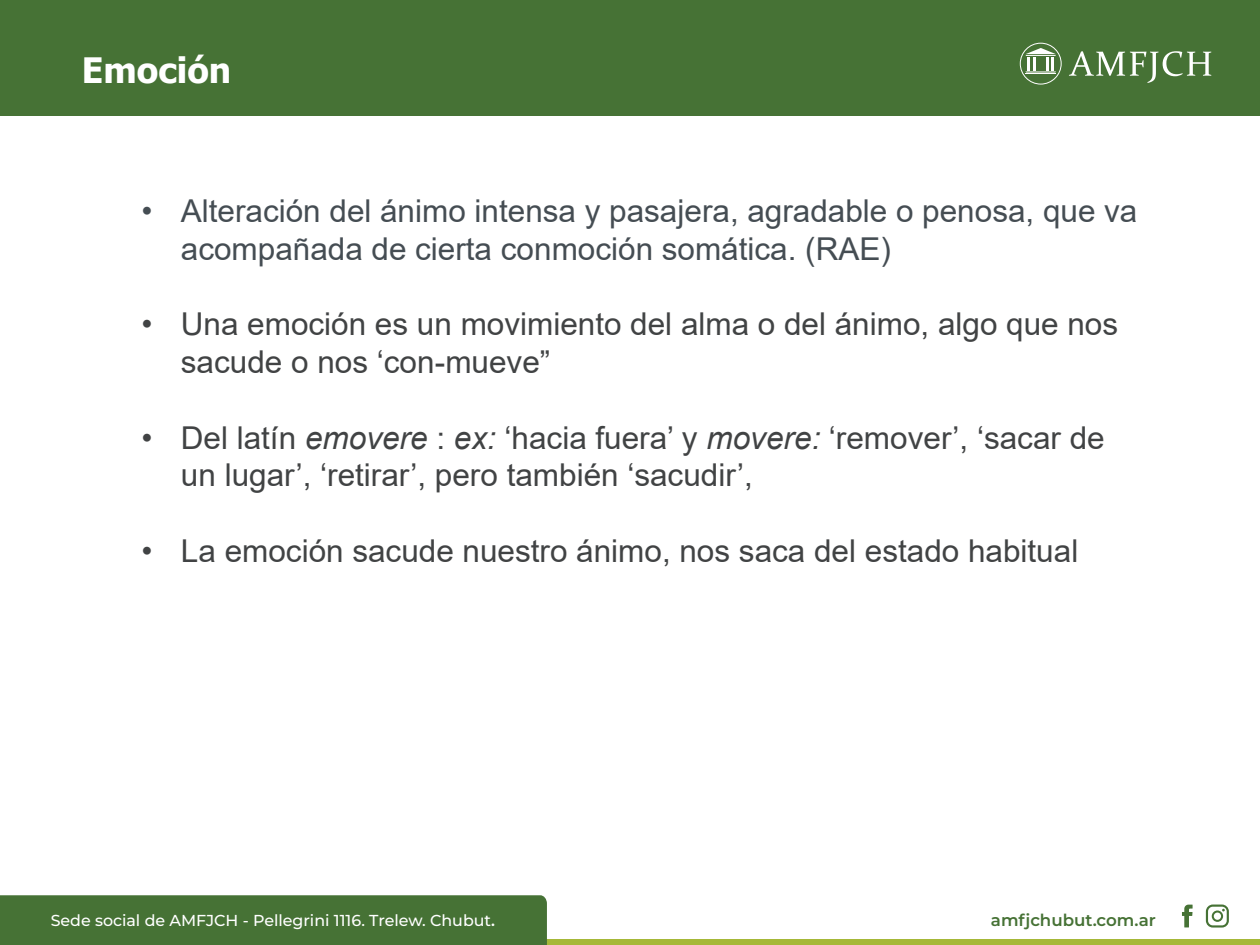
<style>
.page{position:relative;width:1260px;height:945px;background:#fff}
.page>*{position:absolute;margin:0;border:0;box-sizing:border-box;transform-origin:0 0}
.t1{font:700 35px "Tahoma";color:#fff}
.t2{font:31.5px/37.8px "Arial";color:#414344}
.t3{font:31.5px/37.8px "Arial";color:#454d53}
.t4{font:600 16.62px "Montserrat";color:#467235}
.t5{font:500 15.92px "Montserrat";color:#fff}
.s1{font-style:italic}
.s2{font-weight:600}
</style>
<div class="page">
<div style="left:0;top:0;width:1260px;height:115px;background:#467235"></div>
<svg style="left:1069px;top:51px;width:142px;height:32px"></svg>
<svg style="left:1020px;top:43px;width:42px;height:42px"></svg>
<div style="left:545px;top:940px;width:715px;height:5px;background:#a6b838"></div>
<div style="left:0;top:895px;width:547px;height:50px;background:#467235"></div>
<svg style="left:1206px;top:905px;width:23px;height:23px"></svg>
<svg style="left:1182px;top:905px;width:11px;height:22px"></svg>
<p class="t1" style="left:82px;top:45px;width:151px">Emoción</p>
<p class="t3" style="left:181px;top:192px;width:958px;text-indent:-39px">• Alteración del ánimo intensa y pasajera, agradable o penosa, que va acompañada de cierta conmoción somática. (RAE)</p>
<p class="t2" style="left:181px;top:305px;width:939px;text-indent:-39px">• Una emoción es un movimiento del alma o del ánimo, algo que nos sacude o nos ‘con-mueve”</p>
<p class="t2" style="left:181px;top:418px;width:925px;text-indent:-39px">• Del latín <span class="s1">emovere</span> : <span class="s1">ex:</span> ‘hacia fuera’ y <span class="s1">movere:</span> ‘remover’, ‘sacar de un lugar’, ‘retirar’, pero también ‘sacudir’,</p>
<p class="t2" style="left:142px;top:532px;width:938px">• La emoción sacude nuestro ánimo, nos saca del estado habitual</p>
<p class="t5" style="left:51px;top:910px;width:446px">Sede social de AMFJCH - Pellegrini 1116. Trelew. Chubut<span class="s2">.</span></p>
<p class="t4" style="left:991px;top:909px;width:166px">amfjchubut.com.ar</p>
</div>
